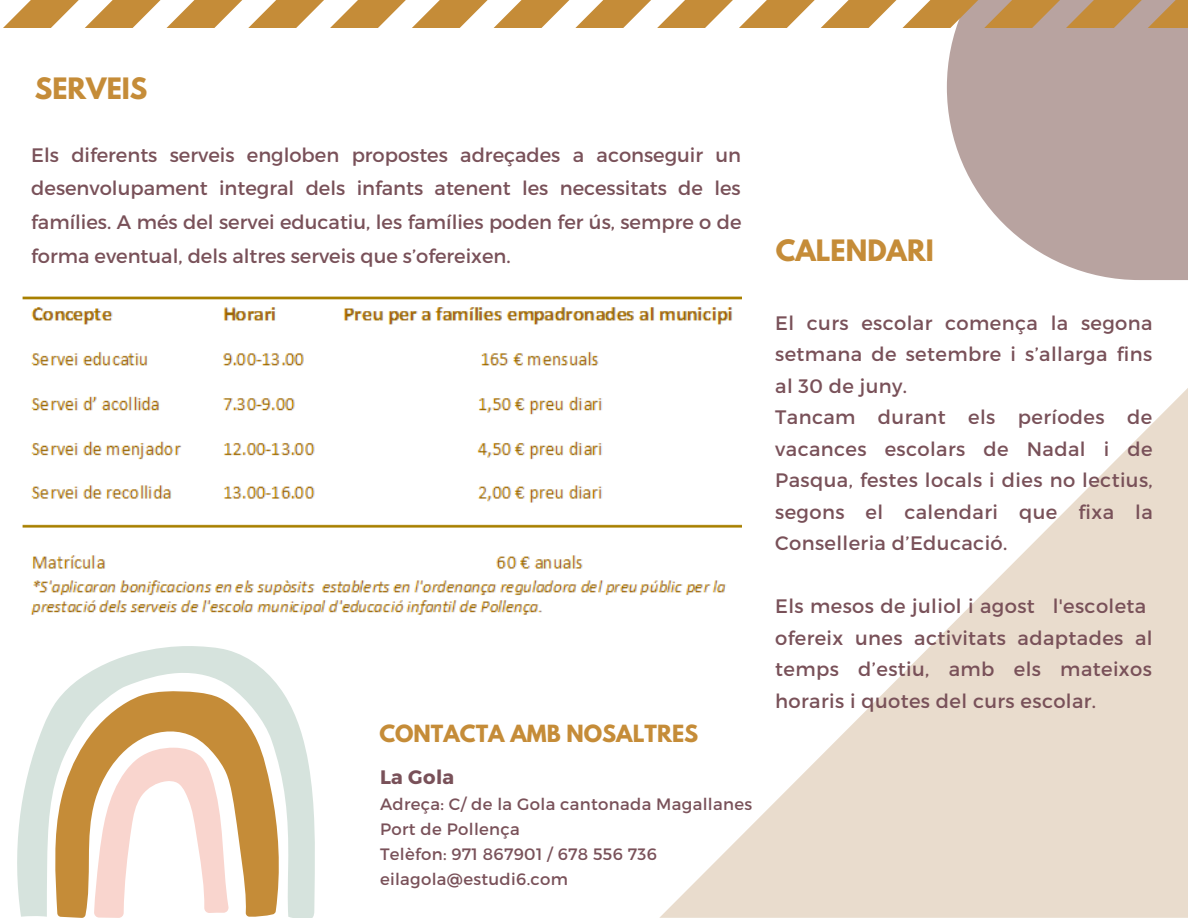
<style>
.page{position:relative;width:1188px;height:918px;background:#fff}
.page>*{position:absolute;margin:0;border:0;box-sizing:border-box;transform-origin:0 0}
.t1{font:700 26.1px "League Spartan";color:#c58c38}
.t2{font:700 21px "League Spartan";color:#c58c38}
.t3{font:19.5px/31.5px "Montserrat";letter-spacing:.02em;color:#795159}
.t4{font:700 19.5px "Montserrat";letter-spacing:.02em;color:#795159}
.t5{font:16.5px/25px "Montserrat";letter-spacing:.02em;color:#795159}
</style>
<div class="page">
<svg style="left:659px;top:388px;width:529px;height:530px;fill:#e9dccd"></svg>
<svg style="left:947px;top:27px;width:241px;height:253px;background:#c1afac"></svg>
<svg style="left:4px;top:0;width:1184px;height:27px"></svg>
<svg style="left:17px;top:646px;width:298px;height:272px"></svg>
<img style="left:22px;top:296px;width:719px;height:323px">
<h1 class="t1" style="left:35px;top:75px;width:114px">SERVEIS</h1>
<p class="t3" style="left:31px;top:137px;width:712px;line-height:33.9px;text-align:justify">Els diferents serveis engloben propostes adreçades a aconseguir un desenvolupament integral dels infants atenent les necessitats de les famílies. A més del servei educatiu, les famílies poden fer ús, sempre o de forma eventual, dels altres serveis que s’ofereixen.</p>
<p class="t2" style="left:379px;top:723px;width:321px">CONTACTA AMB NOSALTRES</p>
<p class="t4" style="left:380px;top:765px;width:76px">La Gola</p>
<p class="t5" style="left:380px;top:791px;width:374px">Adreça: C/ de la Gola cantonada Magallanes<br>Port de Pollença<br>Telèfon: 971 867901 / 678 556 736 eilagola@estudi6.com</p>
<h1 class="t1" style="left:776px;top:237px;width:160px">CALENDARI</h1>
<p class="t3" style="left:775px;top:306px;width:379px">El curs escolar comença la segona setmana de setembre i s’allarga fins al 30 de juny.<br>Tancam durant els períodes de vacances escolars de Nadal i de<br>Pasqua, festes locals i dies no lectius, segons el calendari que fixa la<br>Conselleria d’Educació.</p>
<p class="t3" style="left:775px;top:589px;width:379px">Els mesos de juliol i agost l'escoleta ofereix unes activitats adaptades al temps d’estiu, amb els mateixos horaris i quotes del curs escolar.</p>
</div>
